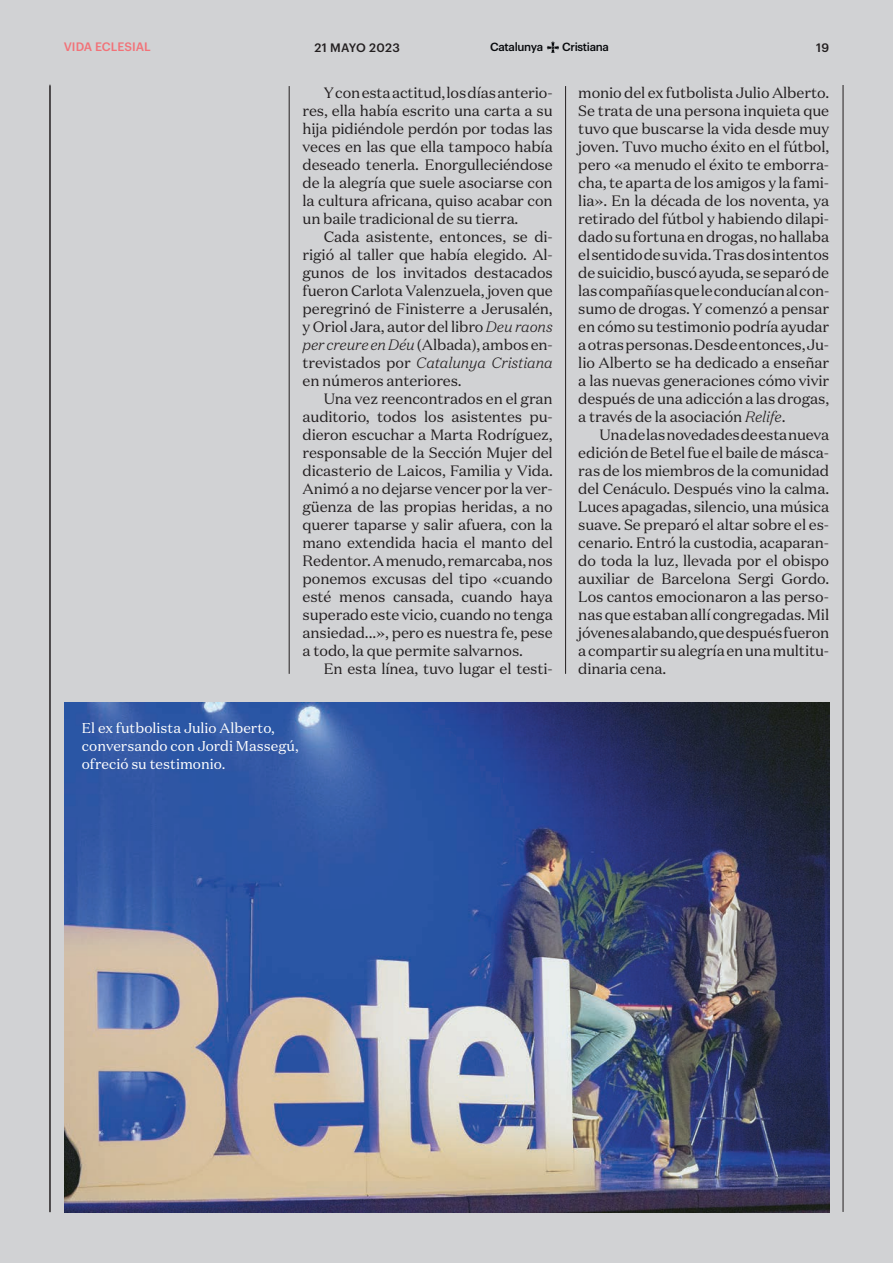
<style>
.page{position:relative;width:893px;height:1263px;background:#d1d2d4}
.page>*{position:absolute;margin:0;border:0;box-sizing:border-box;transform-origin:0 0}
.t1{font:15px/18px "Domaine Text";letter-spacing:-.01em;color:#231f20;text-align:justify}
.t2{font:14.25px/18px "Domaine Text";color:#fff}
.t3{font:500 12px "Graphik";color:#f27278}
.t4{font:500 12px "Graphik";letter-spacing:.025em;color:#231f20}
.t5{font:500 11.55px "Graphik";letter-spacing:-.03em;color:#07090c}
.s1{font-weight:300;font-style:italic}
</style>
<div class="page">
<hr style="left:843px;top:85px;width:1px;height:1127px;background:#231f20">
<svg style="left:547px;top:42px;width:12px;height:11px"></svg>
<img style="left:64px;top:702px;width:765px;height:510px">
<hr style="left:565px;top:86px;width:1px;height:588px;background:#231f20">
<hr style="left:289px;top:86px;width:1px;height:588px;background:#231f20">
<hr style="left:50px;top:85px;width:1px;height:1127px;background:#231f20">
<p class="t3" style="left:64px;top:38px;width:89px">VIDA ECLESIAL</p>
<p class="t4" style="left:314px;top:38px;width:87px">21 MAYO 2023</p>
<p class="t5" style="left:490px;top:38px;width:54px">Catalunya</p>
<p class="t5" style="left:562px;top:38px;width:48px">Cristiana</p>
<p class="t4" style="left:816px;top:38px;width:15px">19</p>
<p class="t1" style="left:303px;top:83px;width:252px;text-indent:21px">Y con esta actitud, los días anterio&shy;res, ella había escrito una carta a su hija pidiéndole perdón por todas las veces en las que ella tampoco había deseado tenerla. Enorgulleciéndose de la alegría que suele asociarse con la cultura africana, quiso acabar con un baile tradicional de su tierra.</p>
<p class="t1" style="left:303px;top:227px;width:252px;text-indent:21px">Cada asistente, entonces, se di&shy;rigió al taller que había elegido. Al&shy;gunos de los invitados destacados fueron Carlota Valenzuela, joven que peregrinó de Finisterre a Jerusalén, y Oriol Jara, autor del libro <span class="s1">Deu raons per creure en Déu</span> (Albada), ambos en&shy;trevistados por <span class="s1">Catalunya Cristiana </span>en números anteriores.</p>
<p class="t1" style="left:303px;top:389px;width:252px;text-indent:21px">Una vez reencontrados en el gran auditorio, todos los asistentes pu&shy;dieron escuchar a Marta Rodríguez, responsable de la Sección Mujer del dicasterio de Laicos, Familia y Vida.<br>Animó a no dejarse vencer por la ver&shy;güenza de las propias heridas, a no querer taparse y salir afuera, con la mano extendida hacia el manto del Redentor. A menudo, remarcaba, nos ponemos excusas del tipo «cuando esté menos cansada, cuando haya superado este vicio, cuando no tenga ansiedad...», pero es nuestra fe, pese a todo, la que permite salvarnos.</p>
<p class="t1" style="left:324px;top:659px;width:231px">En esta línea, tuvo lugar el testi-</p>
<p class="t1" style="left:578px;top:83px;width:252px">monio del ex futbolista Julio Alberto.<br>Se trata de una persona inquieta que tuvo que buscarse la vida desde muy joven. Tuvo mucho éxito en el fútbol, pero «a menudo el éxito te emborra&shy;cha, te aparta de los amigos y la fami&shy;lia». En la década de los noventa, ya retirado del fútbol y habiendo dilapi&shy;dado su fortuna en drogas, no hallaba el sentido de su vida. Tras dos intentos de suicidio, buscó ayuda, se separó de las compañías que le conducían al con&shy;sumo de drogas. Y comenzó a pensar en cómo su testimonio podría ayudar a otras personas. Desde entonces, Ju&shy;lio Alberto se ha dedicado a enseñar a las nuevas generaciones cómo vivir después de una adicción a las drogas, a través de la asociación <span class="s1">Relife</span>.</p>
<p class="t1" style="left:578px;top:425px;width:252px;text-indent:21px">Una de las novedades de esta nueva edición de Betel fue el baile de másca&shy;ras de los miembros de la comunidad del Cenáculo. Después vino la calma.<br>Luces apagadas, silencio, una música suave. Se preparó el altar sobre el es&shy;cenario. Entró la custodia, acaparan&shy;do toda la luz, llevada por el obispo auxiliar de Barcelona Sergi Gordo.<br>Los cantos emocionaron a las perso&shy;nas que estaban allí congregadas. Mil jóvenes alabando, que después fueron a compartir su alegría en una multitu&shy;dinaria cena.</p>
<p class="t2" style="left:82px;top:719px;width:218px">El ex futbolista Julio Alberto, conversando con Jordi Massegú, ofreció su testimonio.</p>
</div>
